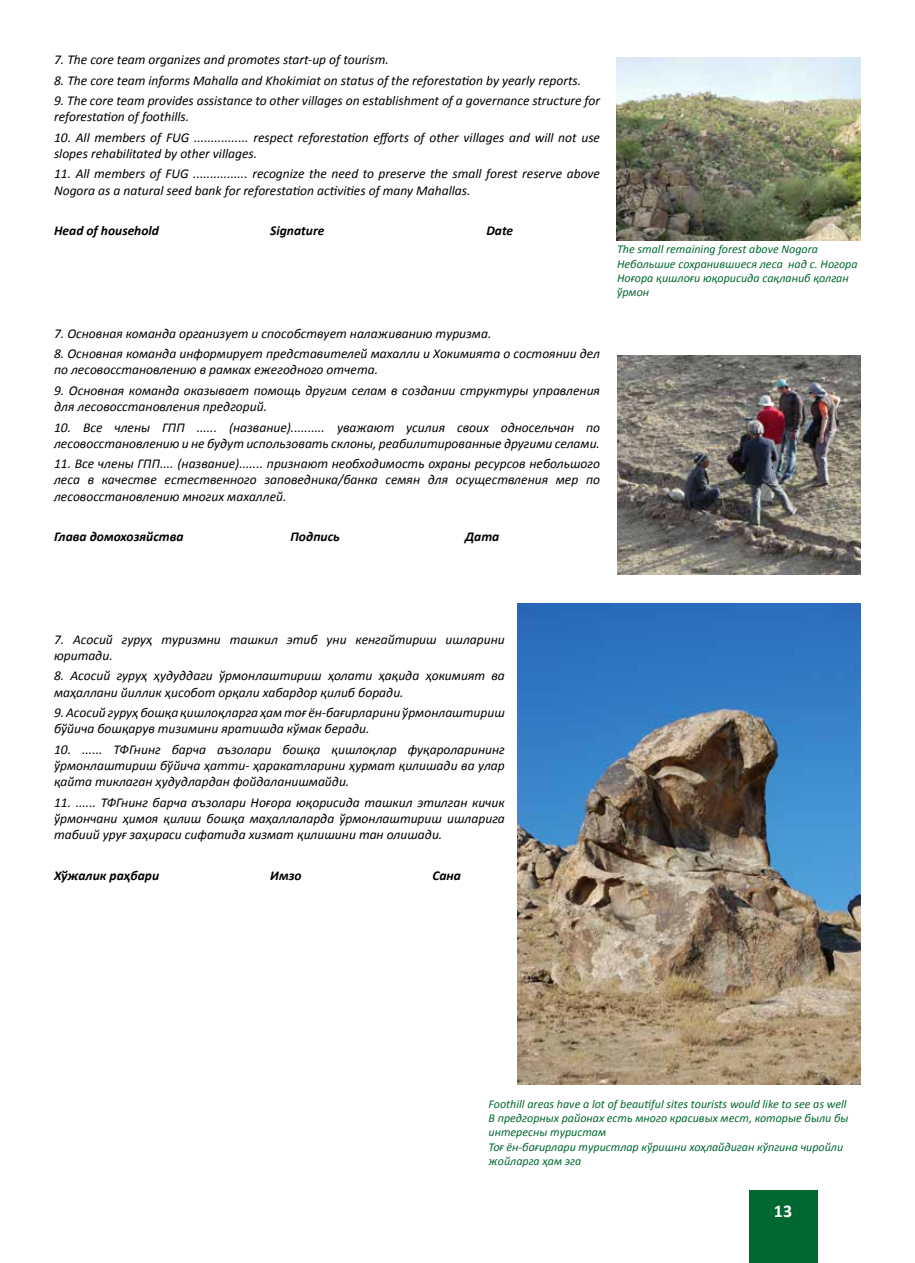
<style>
.page{position:relative;width:915px;height:1263px;background:#fff}
.page>*{position:absolute;margin:0;border:0;box-sizing:border-box;transform-origin:0 0}
.t1{font:700 18px "Calibri";color:#fff}
.t2{font:italic 13.5px/16.2px "Calibri";color:#000}
.t3{font:italic 700 13.5px "Calibri";color:#000}
.t4{font:italic 12px/14.4px "Calibri";color:#006830}
</style>
<div class="page">
<div style="left:748px;top:1191px;width:68px;height:72px;background:#006830"></div>
<img style="left:616px;top:57px;width:244px;height:183px">
<img style="left:617px;top:355px;width:243px;height:219px">
<img style="left:517px;top:604px;width:343px;height:480px">
<p class="t2" style="left:54px;top:51px;width:336px">7. The core team organizes and promotes start-up of tourism.</p>
<p class="t2" style="left:54px;top:71px;width:528px">8. The core team informs Mahalla and Khokimiat on status of the reforestation by yearly reports.</p>
<p class="t2" style="left:54px;top:92px;width:547px">9. The core team provides assistance to other villages on establishment of a governance structure for reforestation of foothills.</p>
<p class="t2" style="left:54px;top:129px;width:547px">10. All members of FUG ................ respect reforestation efforts of other villages and will not use slopes rehabilitated by other villages.</p>
<p class="t2" style="left:54px;top:165px;width:547px">11. All members of FUG ................ recognize the need to preserve the small forest reserve above<br>Nogora as a natural seed bank for reforestation activities of many Mahallas.</p>
<p class="t3" style="left:54px;top:222px;width:106px">Head of household</p>
<p class="t3" style="left:270px;top:222px;width:56px">Signature</p>
<p class="t3" style="left:486px;top:222px;width:28px">Date</p>
<p class="t2" style="left:54px;top:325px;width:439px">7. Основная команда организует и способствует налаживанию туризма.</p>
<p class="t2" style="left:54px;top:345px;width:547px">8. Основная команда информирует представителей махалли и Хокимията о состоянии дел по лесовосстановлению в рамках ежегодного отчета.</p>
<p class="t2" style="left:54px;top:382px;width:547px">9. Основная команда оказывает помощь другим селам в создании структуры управления для лесовосстановления предгорий.</p>
<p class="t2" style="left:54px;top:418px;width:547px">10. Все члены ГПП ...... (название).......... уважают усилия своих односельчан по лесовосстановлению и не будут использовать склоны, реабилитированные другими селами.</p>
<p class="t2" style="left:54px;top:455px;width:547px;text-align:justify">11. Все члены ГПП.... (название)....... признают необходимость охраны ресурсов небольшого леса в качестве естественного заповедника/банка семян для осуществления мер по лесовосстановлению многих махаллей.</p>
<p class="t3" style="left:54px;top:528px;width:131px">Глава домохозяйства</p>
<p class="t3" style="left:290px;top:528px;width:51px">Подпись</p>
<p class="t3" style="left:465px;top:528px;width:36px">Дата</p>
<p class="t4" style="left:617px;top:242px;width:242px">The small remaining forest above Nogora Небольшие сохранившиеся леса над с. Ногора Ноғора қишлоғи юқорисида сақланиб қолган ўрмон</p>
<p class="t2" style="left:54px;top:631px;width:452px">7. Асосий гуруҳ туризмни ташкил этиб уни кенгайтириш ишларини юритади.</p>
<p class="t2" style="left:54px;top:667px;width:452px">8. Асосий гуруҳ ҳудуддаги ўрмонлаштириш ҳолати ҳақида ҳокимият ва маҳаллани йиллик ҳисобот орқали хабардор қилиб боради.</p>
<p class="t2" style="left:54px;top:704px;width:452px">9. Асосий гуруҳ бошқа қишлоқларга ҳам тоғ ён-бағирларини ўрмонлаштириш бўйича бошқарув тизимини яратишда кўмак беради.</p>
<p class="t2" style="left:54px;top:741px;width:452px;text-align:justify">10. ...... ТФГнинг барча аъзолари бошқа қишлоқлар фуқароларининг ўрмонлаштириш бўйича ҳатти- ҳаракатларини ҳурмат қилишади ва улар қайта тиклаган ҳудудлардан фойдаланишмайди.</p>
<p class="t2" style="left:54px;top:793px;width:452px;text-align:justify">11. ...... ТФГнинг барча аъзолари Ноғора юқорисида ташкил этилган кичик ўрмончани ҳимоя қилиш бошқа маҳаллаларда ўрмонлаштириш ишларига табиий уруғ заҳираси сифатида хизмат қилишини тан олишади.</p>
<p class="t3" style="left:54px;top:867px;width:107px">Хўжалик раҳбари</p>
<p class="t3" style="left:270px;top:867px;width:33px">Имзо</p>
<p class="t3" style="left:432px;top:867px;width:30px">Сана</p>
<p class="t4" style="left:488px;top:1096px;width:361px">Foothill areas have a lot of beautiful sites tourists would like to see as well В предгорных районах есть много красивых мест, которые были бы интересны туристам<br>Тоғ ён-бағирлари туристлар кўришни хоҳлайдиган кўпгина чиройли жойларга ҳам эга</p>
<h1 class="t1" style="left:773px;top:1199px;width:20px">13</h1>
</div>
